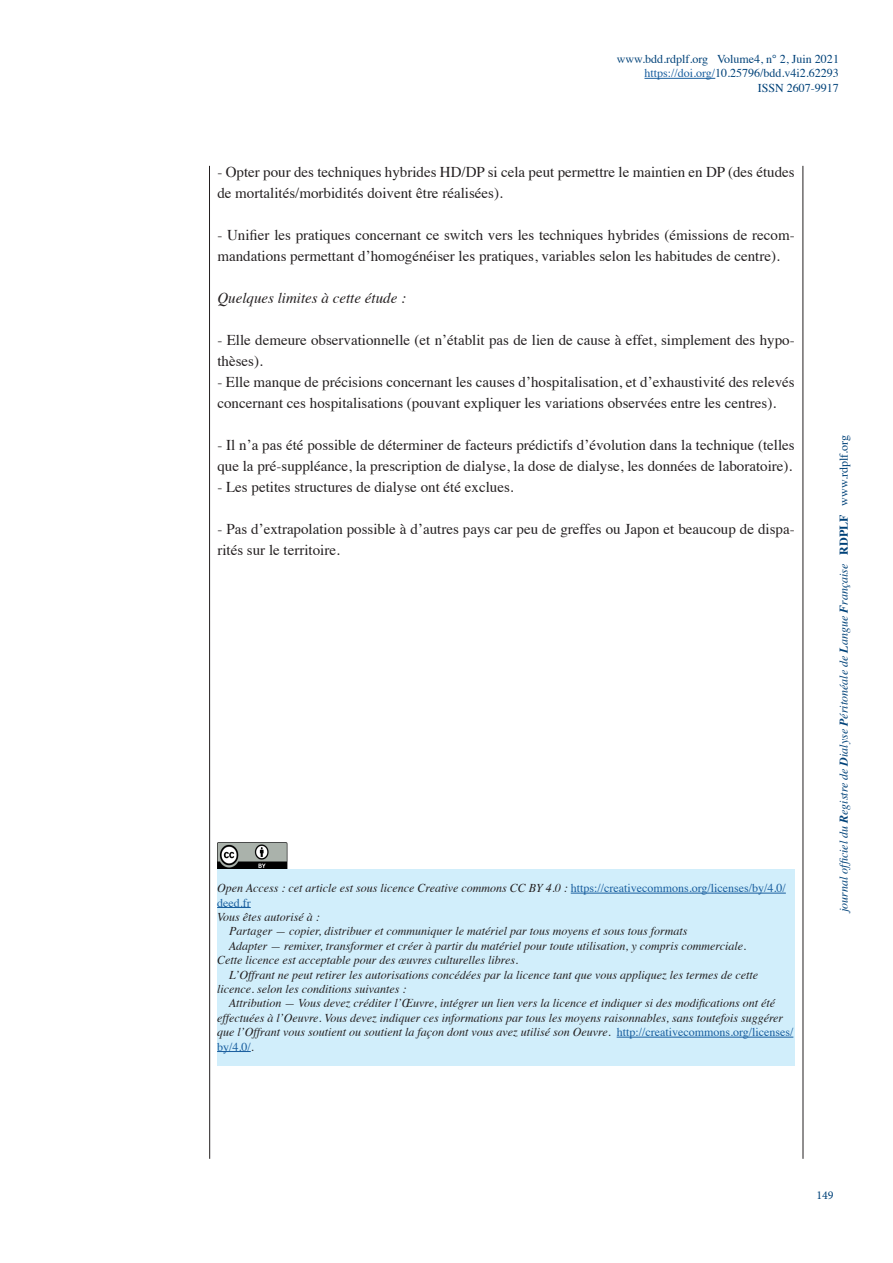
<style>
.page{position:relative;width:893px;height:1263px;background:#fff}
.page>*{position:absolute;margin:0;border:0;box-sizing:border-box;transform-origin:0 0}
.t1{font:15px/21px "Times";color:#231f20}
.t2{font:italic 15px "Times";color:#231f20}
.t3{font:italic 12px/14.4px "Times";color:#231f20}
.t4{font:12px "Times";color:#004279}
.t5{font:italic 12px "Times";color:#004279}
.t6{font:12px "Minion Pro";color:#004279}
.s1{color:#175d9e}
.s2{font-style:normal;color:#175d9e}
.s3{font-weight:700}
.s4{font-weight:700;font-style:normal}
.s5{font-style:normal}
</style>
<div class="page">
<hr style="left:644px;top:78px;width:71px;height:1px;background:#175d9e">
<hr style="left:209px;top:166px;width:1px;height:993px;background:#231f20">
<hr style="left:803px;top:166px;width:1px;height:993px;background:#231f20">
<div style="left:217px;top:869px;width:578px;height:196px;background:#d1eefb"></div>
<hr style="left:571px;top:893px;width:215px;height:1px;background:#175d9e">
<hr style="left:217px;top:907px;width:34px;height:1px;background:#175d9e">
<hr style="left:617px;top:1037px;width:176px;height:1px;background:#175d9e">
<hr style="left:217px;top:1051px;width:34px;height:1px;background:#175d9e">
<img style="left:217px;top:842px;width:70px;height:26px">
<p class="t4" style="left:617px;top:48px;width:224px">www.bdd.rdplf.org Volume4, n° 2, Juin 2021</p>
<p class="t4" style="left:644px;top:62px;width:196px"><span class="s1">https://doi.org/</span>10.25796/bdd.v4i2.62293</p>
<p class="t4" style="left:758px;top:77px;width:82px">ISSN 2607-9917</p>
<p class="t1" style="left:217px;top:160px;width:579px">- Opter pour des techniques hybrides HD/DP si cela peut permettre le maintien en DP (des études de mortalités/morbidités doivent être réalisées).</p>
<p class="t1" style="left:217px;top:223px;width:579px">- Unifier les pratiques concernant ce switch vers les techniques hybrides (émissions de recom&shy;mandations permettant d’homogénéiser les pratiques, variables selon les habitudes de centre).</p>
<p class="t2" style="left:217px;top:285px;width:190px">Quelques limites à cette étude :</p>
<p class="t1" style="left:217px;top:328px;width:579px">- Elle demeure observationnelle (et n’établit pas de lien de cause à effet, simplement des hypo&shy;thèses).</p>
<p class="t1" style="left:217px;top:370px;width:579px">- Elle manque de précisions concernant les causes d’hospitalisation, et d’exhaustivité des relevés concernant ces hospitalisations (pouvant expliquer les variations observées entre les centres).</p>
<p class="t1" style="left:217px;top:433px;width:579px">- Il n’a pas été possible de déterminer de facteurs prédictifs d’évolution dans la technique (telles que la pré-suppléance, la prescription de dialyse, la dose de dialyse, les données de laboratoire).</p>
<p class="t1" style="left:217px;top:475px;width:298px">- Les petites structures de dialyse ont été exclues.</p>
<p class="t1" style="left:217px;top:517px;width:579px">- Pas d’extrapolation possible à d’autres pays car peu de greffes ou Japon et beaucoup de dispa&shy;rités sur le territoire.</p>
<p class="t3" style="left:217px;top:880px;width:570px">Open Access : cet article est sous licence Creative commons CC BY 4.0 : <span class="s2">https://creativecommons.org/licenses/by/4.0/ deed.fr</span></p>
<p class="t3" style="left:217px;top:909px;width:104px">Vous êtes autorisé à :</p>
<p class="t3" style="left:229px;top:923px;width:460px">Partager — copier, distribuer et communiquer le matériel par tous moyens et sous tous formats</p>
<p class="t3" style="left:229px;top:938px;width:519px">Adapter — remixer, transformer et créer à partir du matériel pour toute utilisation, y compris commerciale.</p>
<p class="t3" style="left:217px;top:952px;width:302px">Cette licence est acceptable pour des œuvres culturelles libres.</p>
<p class="t3" style="left:217px;top:967px;width:542px;text-indent:12px">L’Offrant ne peut retirer les autorisations concédées par la licence tant que vous appliquez les termes de cette licence. selon les conditions suivantes :</p>
<p class="t3" style="left:217px;top:995px;width:578px;text-indent:12px">Attribution — Vous devez créditer l’Œuvre, intégrer un lien vers la licence et indiquer si des modifications ont été effectuées à l’Oeuvre. Vous devez indiquer ces informations par tous les moyens raisonnables, sans toutefois suggérer que l’Offrant vous soutient ou soutient la façon dont vous avez utilisé son Oeuvre. <span class="s2">http://creativecommons.org/licenses/ by/4.0/</span>.</p>
<p class="t5" style="left:833px;top:912px;width:478px;rotate:-90deg">journal officiel du <span class="s3">R</span>egistre de <span class="s3">D</span>ialyse <span class="s3">P</span>éritonéale de <span class="s3">L</span>angue <span class="s3">F</span>rançaise <span class="s4">RDPLF</span> <span class="s5">www.rdplf.org</span></p>
<p class="t6" style="left:816px;top:1187px;width:19px">149</p>
</div>
